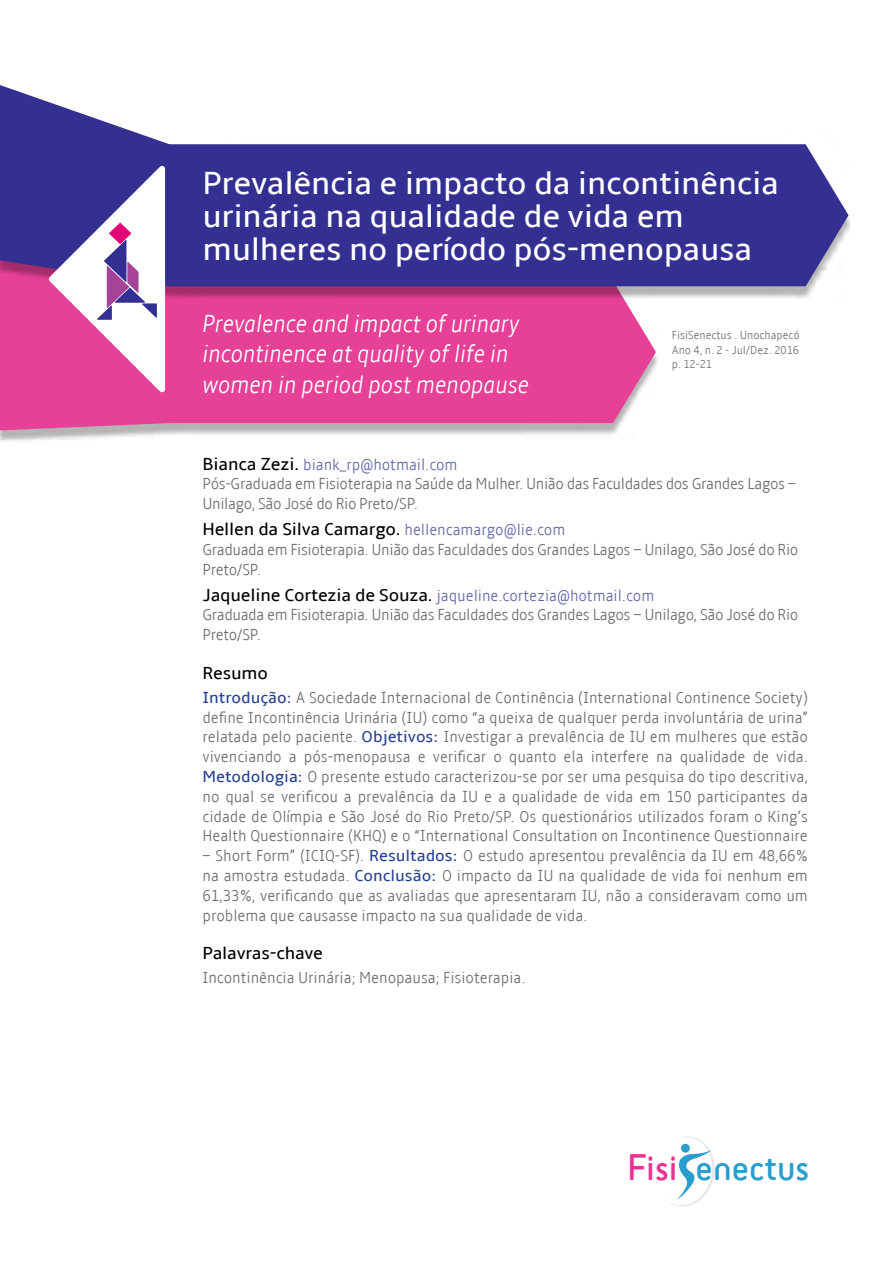
<style>
.page{position:relative;width:893px;height:1263px;background:#fff}
.page>*{position:absolute;margin:0;border:0;box-sizing:border-box;transform-origin:0 0}
.t1{font:37.65px "Sci Fly Sans";color:#2a9dcf}
.t2{font:37.65px "Sci Fly Sans";color:#ed3190}
.t3{font:33px/33px "Amble";letter-spacing:-.01em;color:#fff}
.t4{font:italic 300 condensed 25.5px/30.6px "Amble";letter-spacing:-.01em;color:#fff}
.t5{font:18px "Amble";letter-spacing:-.01em;color:#000}
.t6{font:300 condensed 16.5px/19.8px "Amble";letter-spacing:-.02em;color:#6d6e71}
.t7{font:300 condensed 16.5px "Amble";color:#6d6e71}
.t8{font:300 condensed 12px/14.4px "Amble";color:#6d6e71;text-align:justify}
.s1{font-weight:400;font-stretch:normal;font-size:18px;color:#000}
.s2{color:#6269a7}
.s3{font-weight:300;font-stretch:condensed;font-size:16.5px;color:#6269a7}
.s4{font-weight:400;font-stretch:normal;color:#25408f}
</style>
<div class="page">
<div style="left:0;top:259px;width:660px;height:184px;background:#000;opacity:.3"></div>
<div style="left:169px;top:300px;width:487px;height:123px;background:#e64097"></div>
<div style="left:0;top:90px;width:853px;height:210px;background:#000;opacity:.3"></div>
<div style="left:169px;top:144px;width:679px;height:142px;background:#333092"></div>
<svg style="left:0;top:85px;width:169px;height:345px"></svg>
<svg style="left:667px;top:1136px;width:48px;height:71px"></svg>
<h2 class="t3" style="left:202px;top:167px;width:578px">Prevalência e impacto da incontinência urinária na qualidade de vida em mulheres no período pós-menopausa</h2>
<h3 class="t4" style="left:202px;top:308px;width:329px">Prevalence and impact of urinary incontinence at quality of life in women in period post menopause</h3>
<p class="t8" style="left:672px;top:328px;width:129px">FisiSenectus . Unochapecó Ano 4, n. 2 - Jul/Dez. 2016 p. 12-21</p>
<p class="t6" style="left:202px;top:454px;width:595px"><span class="s1">Bianca Zezi.</span> <span class="s2">biank_rp@hotmail.com<br></span>Pós-Graduada em Fisioterapia na Saúde da Mulher. União das Faculdades dos Grandes Lagos –<br>Unilago, São José do Rio Preto/SP.</p>
<p class="t5" style="left:202px;top:519px;width:364px">Hellen da Silva Camargo. <span class="s3">hellencamargo@lie.com</span></p>
<p class="t6" style="left:202px;top:540px;width:597px">Graduada em Fisioterapia. União das Faculdades dos Grandes Lagos – Unilago, São José do Rio<br>Preto/SP.</p>
<p class="t6" style="left:202px;top:585px;width:597px"><span class="s1">Jaqueline Cortezia de Souza.</span> <span class="s2">jaqueline.cortezia@hotmail.com<br></span>Graduada em Fisioterapia. União das Faculdades dos Grandes Lagos – Unilago, São José do Rio<br>Preto/SP.</p>
<p class="t5" style="left:202px;top:662px;width:67px">Resumo</p>
<p class="t6" style="left:202px;top:688px;width:607px;text-align:justify"><span class="s4">Introdução:</span> A Sociedade Internacional de Continência (International Continence Society) define Incontinência Urinária (IU) como “a queixa de qualquer perda involuntária de urina” relatada pelo paciente. <span class="s4">Objetivos:</span> Investigar a prevalência de IU em mulheres que estão vivenciando a pós-menopausa e verificar o quanto ela interfere na qualidade de vida.<br><span class="s4">Metodologia:</span> O presente estudo caracterizou-se por ser uma pesquisa do tipo descritiva, no qual se verificou a prevalência da IU e a qualidade de vida em 150 participantes da cidade de Olímpia e São José do Rio Preto/SP. Os questionários utilizados foram o King’s Health Questionnaire (KHQ) e o “International Consultation on Incontinence Questionnaire</p>
<p class="t6" style="left:202px;top:846px;width:607px;text-align:justify">– Short Form” (ICIQ-SF). <span class="s4">Resultados:</span> O estudo apresentou prevalência da IU em 48,66% na amostra estudada. <span class="s4">Conclusão:</span> O impacto da IU na qualidade de vida foi nenhum em 61,33%, verificando que as avaliadas que apresentaram IU, não a consideravam como um problema que causasse impacto na sua qualidade de vida.</p>
<p class="t5" style="left:202px;top:943px;width:122px">Palavras-chave</p>
<p class="t7" style="left:202px;top:968px;width:325px">Incontinência Urinária; Menopausa; Fisioterapia.</p>
<h1 class="t2" style="left:627px;top:1146px;width:52px">Fisi</h1>
<h1 class="t1" style="left:696px;top:1146px;width:115px">enectus</h1>
</div>
